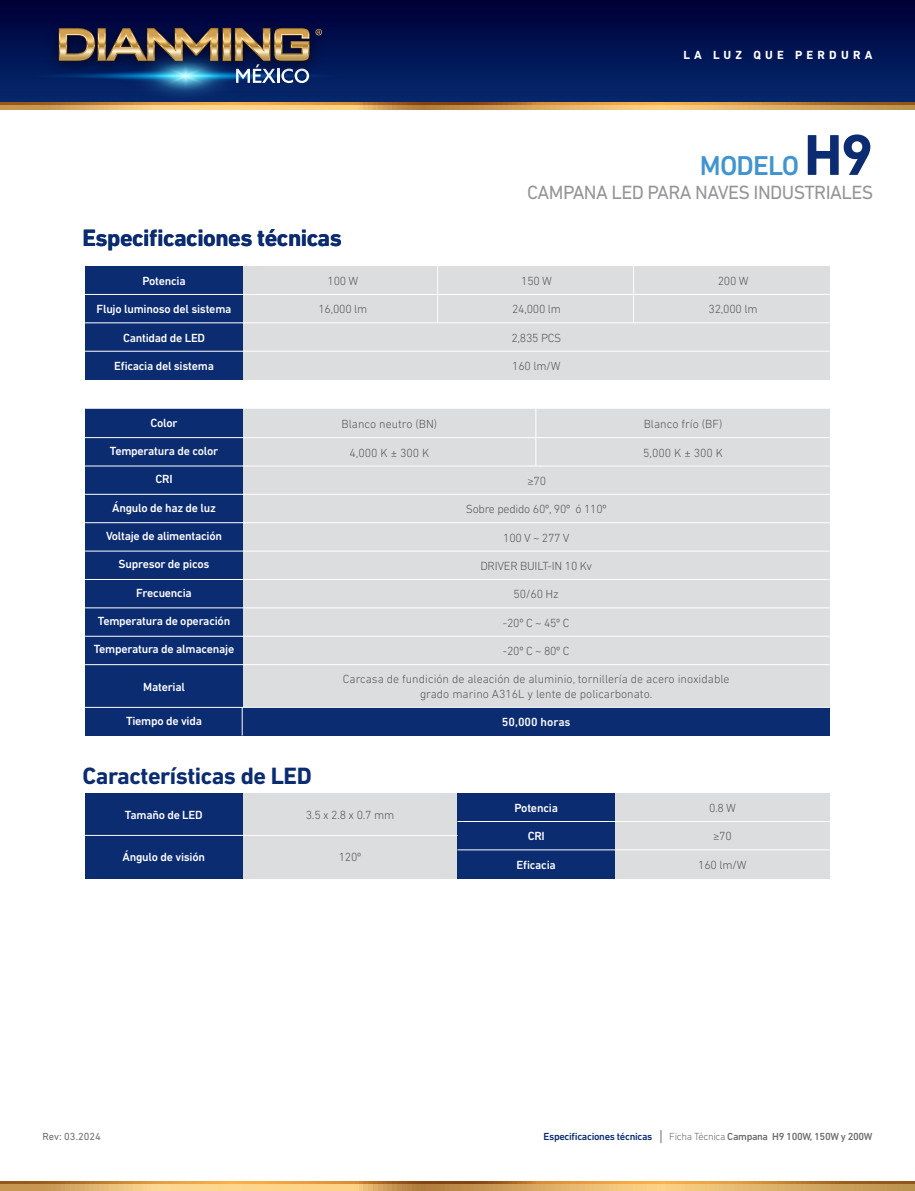
<style>
.page{position:relative;width:915px;height:1191px;background:#fff}
.page>*{position:absolute;margin:0;border:0;box-sizing:border-box;transform-origin:0 0}
.t1{font:500 27.75px "DIN Next LT Pro";letter-spacing:-.03em;color:#4194d0}
.t2{font:700 24px "DIN Next LT Pro";letter-spacing:-.02em;color:#0c2c72}
.t3{font:19.5px "DIN Next LT Pro";letter-spacing:-.03em;color:#939598}
.t4{font:300 12px "DIN Next LT Pro";color:#57585a}
.t5{font:500 12px "DIN Next LT Pro";letter-spacing:-.02em;color:#fff}
.t6{font:300 12px "DIN Next LT Pro";letter-spacing:-.02em;color:#57585a}
.t7{font:700 12px "DIN Next LT Pro";letter-spacing:.35em;color:#fff}
.t8{font:500 12px "DIN Next LT Pro";color:#fff}
.t9{font:500 10.5px "DIN Next LT Pro";letter-spacing:-.03em;color:#6c6d70}
.t10{font:500 10.5px "DIN Next LT Pro";letter-spacing:-.03em;color:#0c2c72}
.t11{font:10.5px "DIN Next LT Pro";color:#6c6d70}
.s1{font-weight:700;font-size:58.5px;color:#0c2c72}
.s2{font-weight:300}
</style>
<div class="page">
<div style="left:0;top:0;width:914px;height:106px;background:linear-gradient(to bottom,#000039,#13306a)"></div>
<img style="left:4px;top:0;width:360px;height:110px">
<svg style="left:21px;top:28px;width:328px;height:75px;background:#364563"></svg>
<svg style="left:0;top:1183px;width:914px;height:8px;background:#ddae66"></svg>
<svg style="left:0;top:1181px;width:914px;height:2px;background:#c88131"></svg>
<svg style="left:0;top:104px;width:914px;height:5px;background:#dbaa62"></svg>
<svg style="left:0;top:103px;width:914px;height:1px"></svg>
<div style="left:85px;top:409px;width:744px;height:299px;background:#dcdddf"></div>
<div style="left:85px;top:707px;width:744px;height:28px;background:#0c2c72"></div>
<div style="left:85px;top:409px;width:157px;height:299px;background:#0c2c72"></div>
<hr style="left:85px;top:579px;width:744px;height:1px;background:#fff">
<hr style="left:85px;top:607px;width:744px;height:1px;background:#fff">
<hr style="left:85px;top:522px;width:744px;height:1px;background:#fff">
<hr style="left:85px;top:465px;width:744px;height:1px;background:#fff">
<hr style="left:85px;top:664px;width:744px;height:1px;background:#fff">
<hr style="left:85px;top:494px;width:744px;height:1px;background:#fff">
<hr style="left:85px;top:437px;width:744px;height:1px;background:#fff">
<hr style="left:85px;top:636px;width:744px;height:1px;background:#fff">
<hr style="left:85px;top:551px;width:744px;height:1px;background:#fff">
<hr style="left:85px;top:707px;width:744px;height:1px;background:#fff">
<hr style="left:535px;top:409px;width:1px;height:57px;background:#fff">
<svg style="left:242px;top:708px;width:1px;height:27px"></svg>
<div style="left:85px;top:793px;width:744px;height:85px;background:#dcdddf"></div>
<div style="left:85px;top:793px;width:157px;height:85px;background:#0c2c72"></div>
<div style="left:457px;top:793px;width:157px;height:85px;background:#0c2c72"></div>
<hr style="left:457px;top:821px;width:372px;height:1px;background:#fff">
<hr style="left:457px;top:849px;width:372px;height:1px;background:#fff">
<hr style="left:85px;top:835px;width:372px;height:1px;background:#fff">
<div style="left:85px;top:266px;width:744px;height:114px;background:#dcdddf"></div>
<div style="left:85px;top:266px;width:157px;height:114px;background:#0c2c72"></div>
<hr style="left:85px;top:322px;width:744px;height:1px;background:#fff">
<hr style="left:85px;top:294px;width:744px;height:1px;background:#fff">
<hr style="left:85px;top:351px;width:744px;height:1px;background:#fff">
<hr style="left:437px;top:266px;width:1px;height:57px;background:#fff">
<hr style="left:633px;top:266px;width:1px;height:57px;background:#fff">
<svg style="left:660px;top:1130px;width:1px;height:13px"></svg>
<p class="t7" style="left:683px;top:48px;width:190px">LA LUZ QUE PERDURA</p>
<p class="t2" style="left:82px;top:224px;width:261px">Especificaciones técnicas</p>
<h1 class="t1" style="left:699px;top:149px;width:175px">MODELO <span class="s1">H9</span></h1>
<h3 class="t3" style="left:527px;top:181px;width:347px">CAMPANA LED PARA NAVES INDUSTRIALES</h3>
<p class="t5" style="left:142px;top:274px;width:45px">Potencia</p>
<p class="t5" style="left:97px;top:302px;width:136px">Flujo luminoso del sistema</p>
<p class="t5" style="left:123px;top:331px;width:84px">Cantidad de LED</p>
<p class="t5" style="left:114px;top:359px;width:101px">Eficacia del sistema</p>
<p class="t4" style="left:327px;top:274px;width:32px">100 W</p>
<p class="t4" style="left:521px;top:274px;width:32px">150 W</p>
<p class="t4" style="left:717px;top:274px;width:32px">200 W</p>
<p class="t4" style="left:318px;top:302px;width:50px">16,000 lm</p>
<p class="t4" style="left:512px;top:302px;width:50px">24,000 lm</p>
<p class="t4" style="left:708px;top:302px;width:50px">32,000 lm</p>
<p class="t4" style="left:511px;top:330px;width:51px">2,835 PCS</p>
<p class="t4" style="left:512px;top:359px;width:50px">160 lm/W</p>
<p class="t5" style="left:150px;top:416px;width:29px">Color</p>
<p class="t5" style="left:110px;top:444px;width:110px">Temperatura de color</p>
<p class="t5" style="left:155px;top:472px;width:19px">CRI</p>
<p class="t5" style="left:112px;top:500px;width:105px">Ángulo de haz de luz</p>
<p class="t5" style="left:106px;top:529px;width:118px">Voltaje de alimentación</p>
<p class="t5" style="left:118px;top:557px;width:92px">Supresor de picos</p>
<p class="t5" style="left:136px;top:585px;width:57px">Frecuencia</p>
<p class="t5" style="left:98px;top:614px;width:134px">Temperatura de operación</p>
<p class="t5" style="left:94px;top:642px;width:142px">Temperatura de almacenaje</p>
<p class="t5" style="left:143px;top:680px;width:43px">Material</p>
<p class="t5" style="left:126px;top:714px;width:77px">Tiempo de vida</p>
<p class="t2" style="left:82px;top:762px;width:231px">Características de LED</p>
<p class="t4" style="left:341px;top:417px;width:97px">Blanco neutro (BN)</p>
<p class="t4" style="left:349px;top:446px;width:81px">4,000 K ± 300 K</p>
<p class="t4" style="left:643px;top:417px;width:80px">Blanco frío (BF)</p>
<p class="t4" style="left:643px;top:446px;width:81px">5,000 K ± 300 K</p>
<p class="t4" style="left:527px;top:474px;width:20px">≥70</p>
<p class="t6" style="left:465px;top:502px;width:142px">Sobre pedido 60º, 90º ó 110º</p>
<p class="t4" style="left:503px;top:530px;width:68px">100 V ~ 277 V</p>
<p class="t6" style="left:480px;top:559px;width:113px">DRIVER BUILT-IN 10 Kv</p>
<p class="t4" style="left:513px;top:587px;width:47px">50/60 Hz</p>
<p class="t4" style="left:502px;top:615px;width:68px">-20º C ~ 45º C</p>
<p class="t4" style="left:502px;top:644px;width:68px">-20º C ~ 80º C</p>
<p class="t4" style="left:343px;top:671px;width:388px">Carcasa de fundición de aleación de aluminio, tornillería de acero inoxidable</p>
<p class="t4" style="left:420px;top:686px;width:234px">grado marino A316L y lente de policarbonato.</p>
<p class="t8" style="left:501px;top:715px;width:70px">50,000 horas</p>
<p class="t5" style="left:125px;top:808px;width:79px">Tamaño de LED</p>
<p class="t5" style="left:122px;top:850px;width:84px">Ángulo de visión</p>
<p class="t4" style="left:306px;top:808px;width:90px">3.5 x 2.8 x 0.7 mm</p>
<p class="t4" style="left:338px;top:850px;width:24px">120º</p>
<p class="t11" style="left:43px;top:1130px;width:60px">Rev: 03.2024</p>
<p class="t5" style="left:514px;top:801px;width:45px">Potencia</p>
<p class="t5" style="left:527px;top:829px;width:19px">CRI</p>
<p class="t5" style="left:516px;top:857px;width:41px">Eficacia</p>
<p class="t4" style="left:708px;top:801px;width:28px">0.8 W</p>
<p class="t4" style="left:712px;top:829px;width:20px">≥70</p>
<p class="t4" style="left:698px;top:857px;width:50px">160 lm/W</p>
<p class="t10" style="left:543px;top:1130px;width:110px">Especificaciones técnicas</p>
<p class="t9" style="left:669px;top:1130px;width:205px"><span class="s2">Ficha Técnica</span> Campana H9 100W, 150W y 200W</p>
</div>
